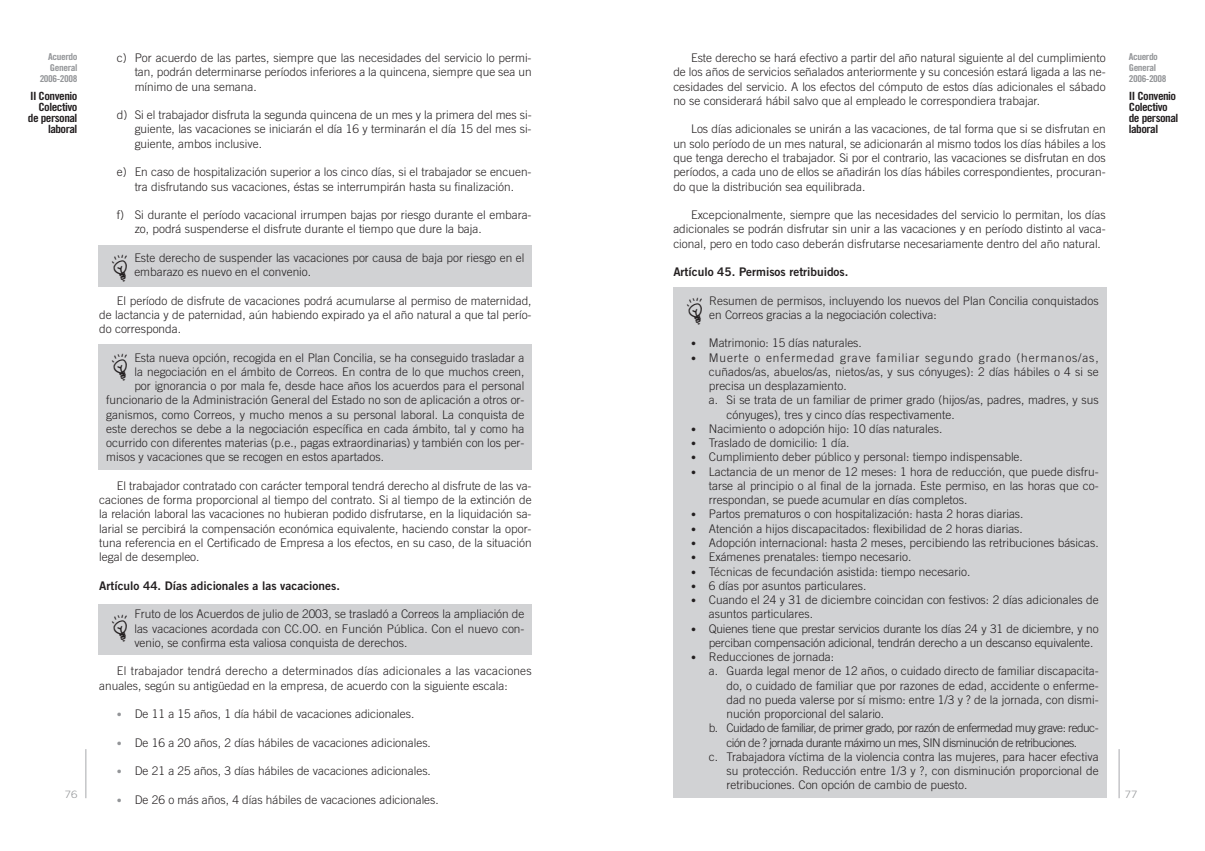
<style>
.page{position:relative;width:1205px;height:851px;background:#fff}
.page>*{position:absolute;margin:0;border:0;box-sizing:border-box;transform-origin:0 0}
.t1{font:300 11.88px/14.2px "Trade Gothic LT Std";color:#231f20;text-align:justify}
.t2{font:300 11.88px "Trade Gothic LT Std";letter-spacing:-.045em;color:#231f20}
.t3{font:11.88px "Trade Gothic LT Std Bd 2";color:#231f20}
.t4{font:300 11.88px "Trade Gothic LT Std";letter-spacing:.07em;color:#231f20}
.t5{font:11.38px/11px "Trade Gothic LT Std Bd Cn 20";letter-spacing:-.04em;color:#231f20;scale:1.12 1}
.t6{font:300 10.12px "Trade Gothic LT Std";color:#939598;scale:1.12 1}
.t7{font:9.38px/11px "Trade Gothic LT Std Bd Cn 20";letter-spacing:-.04em;color:#939598;scale:1.12 1}
.s1{font-size:10px;color:#939598}
.s2{font-size:10px}
</style>
<div class="page">
<div style="left:673px;top:287px;width:433px;height:511px;background:#d1d2d4"></div>
<div style="left:99px;top:604px;width:432px;height:51px;background:#d1d2d4"></div>
<div style="left:99px;top:344px;width:432px;height:126px;background:#d1d2d4"></div>
<div style="left:99px;top:245px;width:432px;height:41px;background:#d1d2d4"></div>
<hr style="left:1119px;top:749px;width:1px;height:49px;background:#a8a9ad">
<hr style="left:86px;top:749px;width:1px;height:49px;background:#a8a9ad">
<p class="t7" style="left:40px;top:52px;width:35px;text-align:right">Acuerdo<br>General<br>2006-2008</p>
<p class="t5" style="left:28px;top:92px;width:46px;text-align:right">II Convenio<br>Colectivo de personal laboral</p>
<p class="t6" style="left:65px;top:790px;width:13px">76</p>
<p class="t1" style="left:135px;top:52px;width:398px;text-indent:-18px">c) Por acuerdo de las partes, siempre que las necesidades del servicio lo permi&shy;tan, podrán determinarse períodos inferiores a la quincena, siempre que sea un mínimo de una semana.</p>
<p class="t1" style="left:135px;top:109px;width:398px;text-indent:-18px">d) Si el trabajador disfruta la segunda quincena de un mes y la primera del mes si&shy;guiente, las vacaciones se iniciarán el día 16 y terminarán el día 15 del mes si&shy;guiente, ambos inclusive.</p>
<p class="t1" style="left:117px;top:166px;width:416px;text-align:center">e) En caso de hospitalización superior a los cinco días, si el trabajador se encuen&shy;tra disfrutando sus vacaciones, éstas se interrumpirán hasta su finalización.</p>
<p class="t1" style="left:135px;top:209px;width:398px;text-indent:-18px">f) Si durante el período vacacional irrumpen bajas por riesgo durante el embara&shy;zo, podrá suspenderse el disfrute durante el tiempo que dure la baja.</p>
<p class="t1" style="left:134px;top:251px;width:392px">Este derecho de suspender las vacaciones por causa de baja por riesgo en el embarazo es nuevo en el convenio.</p>
<p class="t1" style="left:99px;top:294px;width:434px;text-indent:18px">El período de disfrute de vacaciones podrá acumularse al permiso de maternidad, de lactancia y de paternidad, aún habiendo expirado ya el año natural a que tal perío&shy;do corresponda.</p>
<p class="t1" style="left:134px;top:351px;width:392px">Esta nueva opción, recogida en el Plan Concilia, se ha conseguido trasladar a</p>
<p class="t1" style="left:134px;top:365px;width:392px">la negociación en el ámbito de Correos. En contra de lo que muchos creen,</p>
<p class="t1" style="left:134px;top:380px;width:392px">por ignorancia o por mala fe, desde hace años los acuerdos para el personal</p>
<p class="t1" style="left:106px;top:394px;width:420px">funcionario de la Administración General del Estado no son de aplicación a otros or-</p>
<p class="t1" style="left:106px;top:408px;width:420px">ganismos, como Correos, y mucho menos a su personal laboral. La conquista de</p>
<p class="t1" style="left:106px;top:422px;width:420px">este derechos se debe a la negociación específica en cada ámbito, tal y como ha</p>
<p class="t1" style="left:106px;top:437px;width:420px">ocurrido con diferentes materias (p.e., pagas extraordinarias) y también con los per-</p>
<p class="t1" style="left:106px;top:451px;width:279px">misos y vacaciones que se recogen en estos apartados.</p>
<p class="t1" style="left:99px;top:479px;width:434px;text-indent:18px">El trabajador contratado con carácter temporal tendrá derecho al disfrute de las va&shy;caciones de forma proporcional al tiempo del contrato. Si al tiempo de la extinción de la relación laboral las vacaciones no hubieran podido disfrutarse, en la liquidación sa&shy;larial se percibirá la compensación económica equivalente, haciendo constar la opor&shy;tuna referencia en el Certificado de Empresa a los efectos, en su caso, de la situación legal de desempleo.</p>
<p class="t3" style="left:99px;top:581px;width:242px">Artículo 44. Días adicionales a las vacaciones.</p>
<p class="t1" style="left:134px;top:608px;width:392px">Fruto de los Acuerdos de julio de 2003, se trasladó a Correos la ampliación de las vacaciones acordada con CC.OO. en Función Pública. Con el nuevo con&shy;venio, se confirma esta valiosa conquista de derechos.</p>
<p class="t1" style="left:99px;top:665px;width:434px;text-indent:18px">El trabajador tendrá derecho a determinados días adicionales a las vacaciones anuales, según su antigüedad en la empresa, de acuerdo con la siguiente escala:</p>
<p class="t1" style="left:117px;top:707px;width:299px"><span class="s1">•</span> De 11 a 15 años, 1 día hábil de vacaciones adicionales.</p>
<p class="t1" style="left:117px;top:736px;width:315px"><span class="s1">•</span> De 16 a 20 años, 2 días hábiles de vacaciones adicionales.</p>
<p class="t1" style="left:117px;top:764px;width:315px"><span class="s1">•</span> De 21 a 25 años, 3 días hábiles de vacaciones adicionales.</p>
<p class="t1" style="left:117px;top:793px;width:323px"><span class="s1">•</span> De 26 o más años, 4 días hábiles de vacaciones adicionales.</p>
<p class="t1" style="left:673px;top:52px;width:434px;text-indent:18px">Este derecho se hará efectivo a partir del año natural siguiente al del cumplimiento de los años de servicios señalados anteriormente y su concesión estará ligada a las ne&shy;cesidades del servicio. A los efectos del cómputo de estos días adicionales el sábado no se considerará hábil salvo que al empleado le correspondiera trabajar.</p>
<p class="t1" style="left:673px;top:123px;width:434px;text-indent:18px">Los días adicionales se unirán a las vacaciones, de tal forma que si se disfrutan en un solo período de un mes natural, se adicionarán al mismo todos los días hábiles a los que tenga derecho el trabajador. Si por el contrario, las vacaciones se disfrutan en dos períodos, a cada uno de ellos se añadirán los días hábiles correspondientes, procuran&shy;do que la distribución sea equilibrada.</p>
<p class="t1" style="left:673px;top:209px;width:434px;text-indent:18px">Excepcionalmente, siempre que las necesidades del servicio lo permitan, los días adicionales se podrán disfrutar sin unir a las vacaciones y en período distinto al vaca&shy;cional, pero en todo caso deberán disfrutarse necesariamente dentro del año natural.</p>
<p class="t3" style="left:673px;top:267px;width:177px">Artículo 45. Permisos retribuidos.</p>
<p class="t1" style="left:709px;top:294px;width:391px">Resumen de permisos, incluyendo los nuevos del Plan Concilia conquistados en Correos gracias a la negociación colectiva:</p>
<p class="t1" style="left:691px;top:337px;width:172px"><span class="s2">•</span> Matrimonio: 15 días naturales.</p>
<p class="t4" style="left:691px;top:353px;width:409px"><span class="s2">•</span> Muerte o enfermedad grave familiar segundo grado (hermanos/as,</p>
<p class="t1" style="left:709px;top:365px;width:391px">cuñados/as, abuelos/as, nietos/as, y sus cónyuges): 2 días hábiles o 4 si se</p>
<p class="t1" style="left:709px;top:380px;width:139px">precisa un desplazamiento.</p>
<p class="t1" style="left:709px;top:394px;width:391px">a. Si se trata de un familiar de primer grado (hijos/as, padres, madres, y sus</p>
<p class="t1" style="left:726px;top:408px;width:230px">cónyuges), tres y cinco días respectivamente.</p>
<p class="t1" style="left:691px;top:422px;width:253px"><span class="s2">•</span> Nacimiento o adopción hijo: 10 días naturales.</p>
<p class="t1" style="left:691px;top:437px;width:160px"><span class="s2">•</span> Traslado de domicilio: 1 día.</p>
<p class="t1" style="left:691px;top:451px;width:333px"><span class="s2">•</span> Cumplimiento deber público y personal: tiempo indispensable.</p>
<p class="t1" style="left:709px;top:465px;width:391px;text-indent:-18px"><span class="s2">•</span> Lactancia de un menor de 12 meses: 1 hora de reducción, que puede disfru&shy;tarse al principio o al final de la jornada. Este permiso, en las horas que co&shy;rrespondan, se puede acumular en días completos.</p>
<p class="t1" style="left:691px;top:508px;width:334px"><span class="s2">•</span> Partos prematuros o con hospitalización: hasta 2 horas diarias.</p>
<p class="t1" style="left:691px;top:522px;width:333px"><span class="s2">•</span> Atención a hijos discapacitados: flexibilidad de 2 horas diarias.</p>
<p class="t1" style="left:691px;top:536px;width:409px"><span class="s2">•</span> Adopción internacional: hasta 2 meses, percibiendo las retribuciones básicas.</p>
<p class="t1" style="left:691px;top:551px;width:222px"><span class="s2">•</span> Exámenes prenatales: tiempo necesario.</p>
<p class="t1" style="left:691px;top:565px;width:281px"><span class="s2">•</span> Técnicas de fecundación asistida: tiempo necesario.</p>
<p class="t1" style="left:691px;top:579px;width:177px"><span class="s2">•</span> 6 días por asuntos particulares.</p>
<p class="t1" style="left:709px;top:593px;width:391px;text-indent:-18px"><span class="s2">•</span> Cuando el 24 y 31 de diciembre coincidan con festivos: 2 días adicionales de asuntos particulares.</p>
<p class="t1" style="left:709px;top:622px;width:391px;text-indent:-18px"><span class="s2">•</span> Quienes tiene que prestar servicios durante los días 24 y 31 de diciembre, y no perciban compensación adicional, tendrán derecho a un descanso equivalente.</p>
<p class="t1" style="left:691px;top:650px;width:145px"><span class="s2">•</span> Reducciones de jornada:</p>
<p class="t1" style="left:709px;top:665px;width:391px">a. Guarda legal menor de 12 años, o cuidado directo de familiar discapacita-</p>
<p class="t1" style="left:726px;top:679px;width:374px">do, o cuidado de familiar que por razones de edad, accidente o enferme-</p>
<p class="t1" style="left:726px;top:693px;width:374px">dad no pueda valerse por sí mismo: entre 1/3 y ? de la jornada, con dismi-</p>
<p class="t1" style="left:726px;top:707px;width:159px">nución proporcional del salario.</p>
<p class="t2" style="left:709px;top:723px;width:391px">b. Cuidado de familiar, de primer grado, por razón de enfermedad muy grave: reduc-</p>
<p class="t2" style="left:726px;top:738px;width:352px">ción de ? jornada durante máximo un mes, SIN disminución de retribuciones.</p>
<p class="t1" style="left:709px;top:750px;width:391px">c. Trabajadora víctima de la violencia contra las mujeres, para hacer efectiva</p>
<p class="t1" style="left:726px;top:764px;width:374px">su protección. Reducción entre 1/3 y ?, con disminución proporcional de</p>
<p class="t1" style="left:726px;top:779px;width:242px">retribuciones. Con opción de cambio de puesto.</p>
<p class="t7" style="left:1129px;top:52px;width:35px">Acuerdo<br>General<br>2006-2008</p>
<p class="t5" style="left:1129px;top:92px;width:46px">II Convenio<br>Colectivo de personal laboral</p>
<p class="t6" style="left:1125px;top:790px;width:13px">77</p>
</div>
